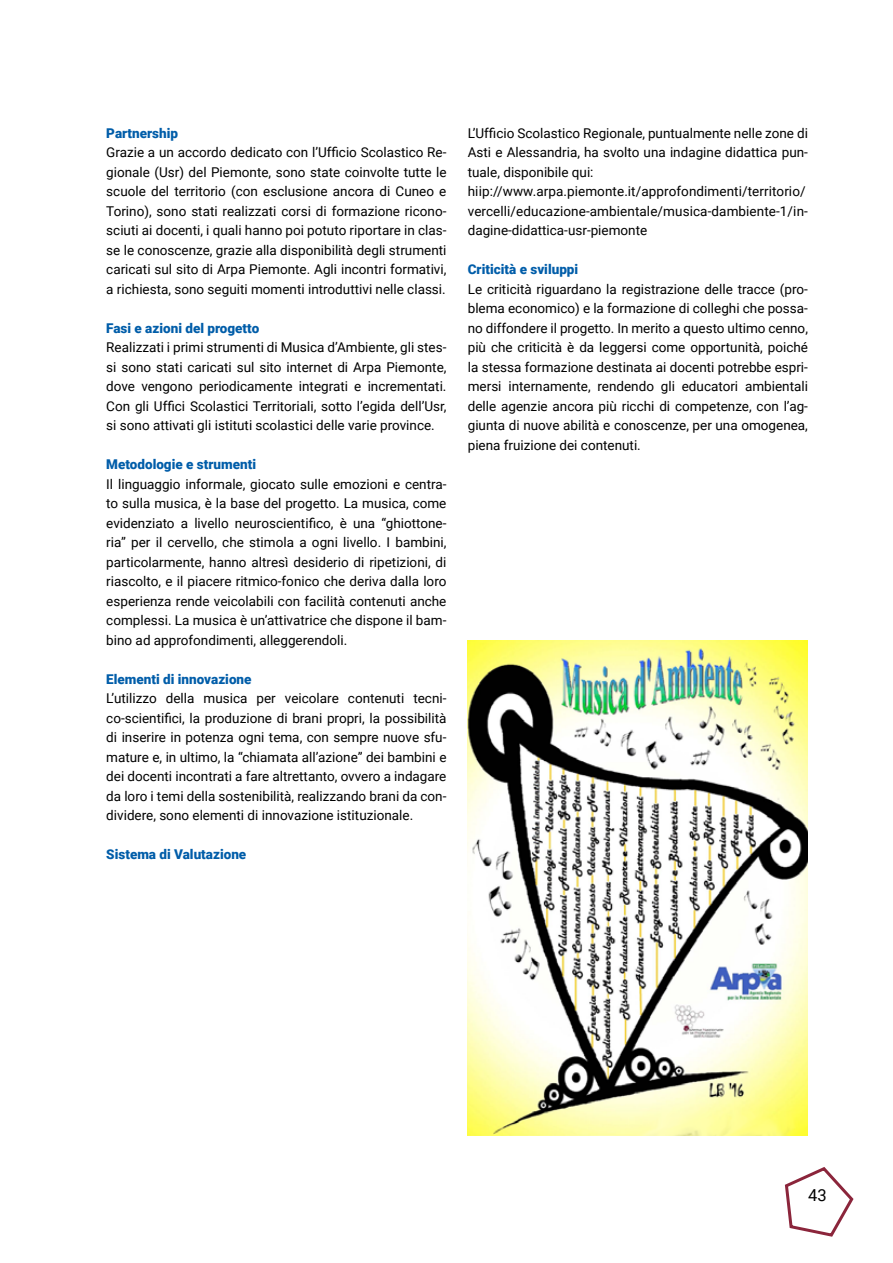
<style>
.page{position:relative;width:893px;height:1263px;background:#fff}
.page>*{position:absolute;margin:0;border:0;box-sizing:border-box;transform-origin:0 0}
.t1{font:16.5px "Roboto";color:#000}
.t2{font:13.5px/19.5px "Roboto";color:#000;text-align:justify}
.t3{font:900 13.5px "Roboto";color:#005da9}
</style>
<div class="page">
<svg style="left:784px;top:1167px;width:70px;height:70px"></svg>
<img style="left:468px;top:640px;width:340px;height:495px">
<p class="t3" style="left:106px;top:123px;width:73px">Partnership</p>
<p class="t2" style="left:106px;top:142px;width:342px">Grazie a un accordo dedicato con l’Ufficio Scolastico Re&shy;gionale (Usr) del Piemonte, sono state coinvolte tutte le scuole del territorio (con esclusione ancora di Cuneo e Torino), sono stati realizzati corsi di formazione ricono&shy;sciuti ai docenti, i quali hanno poi potuto riportare in clas&shy;se le conoscenze, grazie alla disponibilità degli strumenti caricati sul sito di Arpa Piemonte. Agli incontri formativi, a richiesta, sono seguiti momenti introduttivi nelle classi.</p>
<p class="t3" style="left:106px;top:318px;width:154px">Fasi e azioni del progetto</p>
<p class="t2" style="left:106px;top:337px;width:342px">Realizzati i primi strumenti di Musica d’Ambiente, gli stes&shy;si sono stati caricati sul sito internet di Arpa Piemonte, dove vengono periodicamente integrati e incrementati.<br>Con gli Uffici Scolastici Territoriali, sotto l’egida dell’Usr, si sono attivati gli istituti scolastici delle varie province.</p>
<p class="t3" style="left:106px;top:455px;width:151px">Metodologie e strumenti</p>
<p class="t2" style="left:106px;top:473px;width:342px">Il linguaggio informale, giocato sulle emozioni e centra&shy;to sulla musica, è la base del progetto. La musica, come evidenziato a livello neuroscientifico, è una “ghiottone&shy;ria” per il cervello, che stimola a ogni livello. I bambini, particolarmente, hanno altresì desiderio di ripetizioni, di riascolto, e il piacere ritmico-fonico che deriva dalla loro esperienza rende veicolabili con facilità contenuti anche complessi. La musica è un’attivatrice che dispone il bam&shy;bino ad approfondimenti, alleggerendoli.</p>
<p class="t3" style="left:106px;top:669px;width:147px">Elementi di innovazione</p>
<p class="t2" style="left:106px;top:688px;width:342px">L’utilizzo della musica per veicolare contenuti tecni&shy;co-scientifici, la produzione di brani propri, la possibilità di inserire in potenza ogni tema, con sempre nuove sfu&shy;mature e, in ultimo, la “chiamata all’azione” dei bambini e dei docenti incontrati a fare altrettanto, ovvero a indagare da loro i temi della sostenibilità, realizzando brani da con&shy;dividere, sono elementi di innovazione istituzionale.</p>
<p class="t3" style="left:106px;top:845px;width:141px">Sistema di Valutazione</p>
<p class="t2" style="left:468px;top:123px;width:342px;text-align:left">L’Ufficio Scolastico Regionale, puntualmente nelle zone di Asti e Alessandria, ha svolto una indagine didattica pun&shy;tuale, disponibile qui: hiip://www.arpa.piemonte.it/approfondimenti/territorio/ vercelli/educazione-ambientale/musica-dambiente-1/in&shy;dagine-didattica-usr-piemonte</p>
<p class="t3" style="left:468px;top:260px;width:112px">Criticità e sviluppi</p>
<p class="t2" style="left:468px;top:279px;width:342px">Le criticità riguardano la registrazione delle tracce (pro&shy;blema economico) e la formazione di colleghi che possa&shy;no diffondere il progetto. In merito a questo ultimo cenno, più che criticità è da leggersi come opportunità, poiché la stessa formazione destinata ai docenti potrebbe espri&shy;mersi internamente, rendendo gli educatori ambientali delle agenzie ancora più ricchi di competenze, con l’ag&shy;giunta di nuove abilità e conoscenze, per una omogenea, piena fruizione dei contenuti.</p>
<p class="t1" style="left:808px;top:1184px;width:20px">43</p>
</div>
